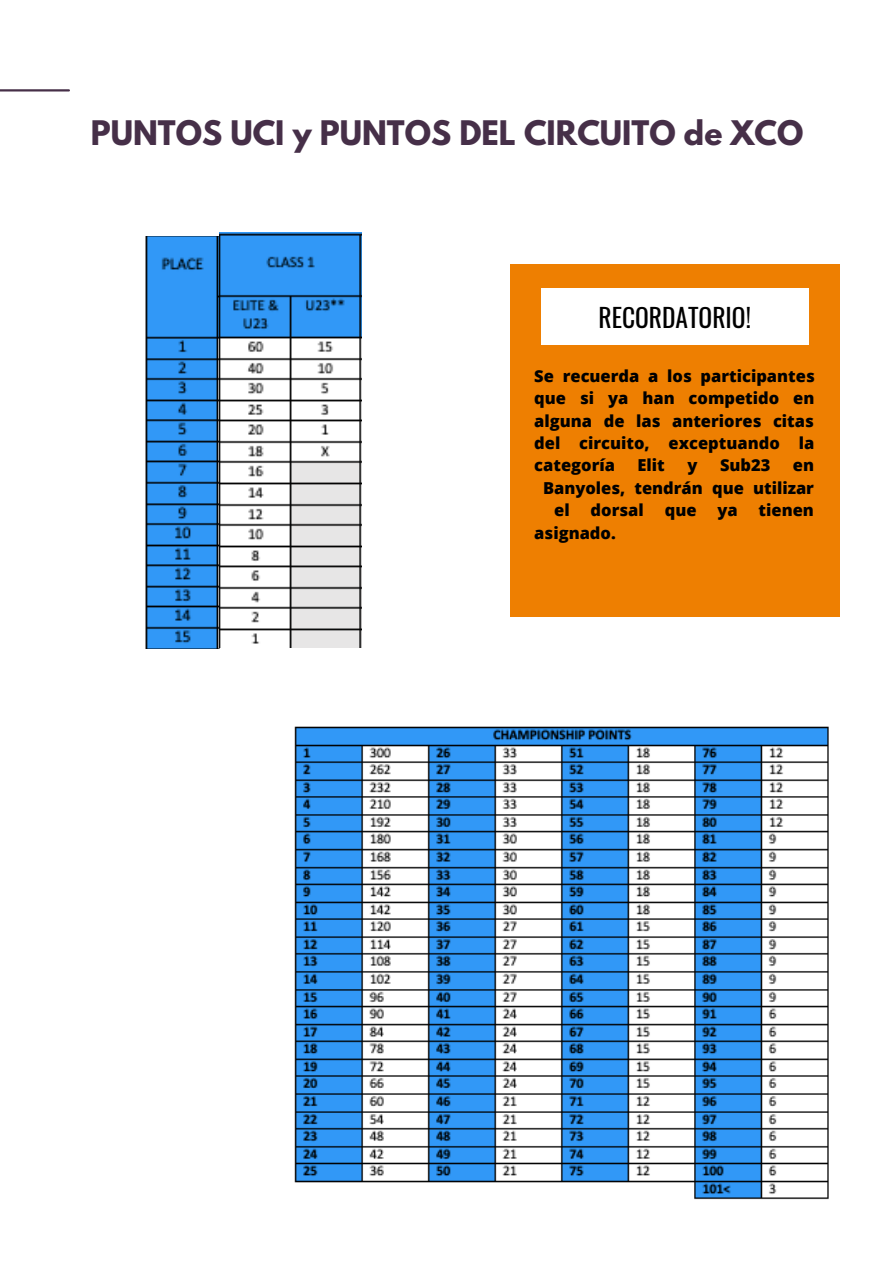
<style>
.page{position:relative;width:893px;height:1264px;background:#fff}
.page>*{position:absolute;margin:0;border:0;box-sizing:border-box;transform-origin:0 0}
.t1{font:700 30px "League Spartan";color:#462f48}
.t2{font:25.5px "Oswald";color:#000}
.t3{font:800 16.5px/22.5px "Open Sans";color:#000;text-align:justify}
</style>
<div class="page">
<hr style="left:0;top:89px;width:69px;height:2px;background:#462f48">
<img style="left:294px;top:726px;width:535px;height:474px">
<img style="left:145px;top:236px;width:74px;height:413px">
<img style="left:219px;top:232px;width:143px;height:415px">
<div style="left:509px;top:264px;width:330px;height:352px;background:#ee7f01"></div>
<div style="left:540px;top:288px;width:268px;height:57px;background:#fff"></div>
<p class="t1" style="left:91px;top:118px;width:714px">PUNTOS UCI y PUNTOS DEL CIRCUITO de XCO</p>
<p class="t2" style="left:598px;top:297px;width:154px">RECORDATORIO!</p>
<p class="t3" style="left:534px;top:364px;width:282px">Se recuerda a los participantes que si ya han competido en alguna de las anteriores citas del circuito, exceptuando la categoría</p>
<p class="t3" style="left:637px;top:454px;width:29px">Elit</p>
<p class="t3" style="left:687px;top:454px;width:12px">y</p>
<p class="t3" style="left:720px;top:454px;width:52px">Sub23</p>
<p class="t3" style="left:792px;top:454px;width:23px">en</p>
<p class="t3" style="left:543px;top:476px;width:272px">Banyoles, tendrán que utilizar</p>
<p class="t3" style="left:554px;top:499px;width:17px">el</p>
<p class="t3" style="left:590px;top:499px;width:55px">dorsal</p>
<p class="t3" style="left:664px;top:499px;width:33px">que</p>
<p class="t3" style="left:717px;top:499px;width:22px">ya</p>
<p class="t3" style="left:758px;top:499px;width:57px">tienen</p>
<p class="t3" style="left:534px;top:521px;width:83px">asignado.</p>
</div>
